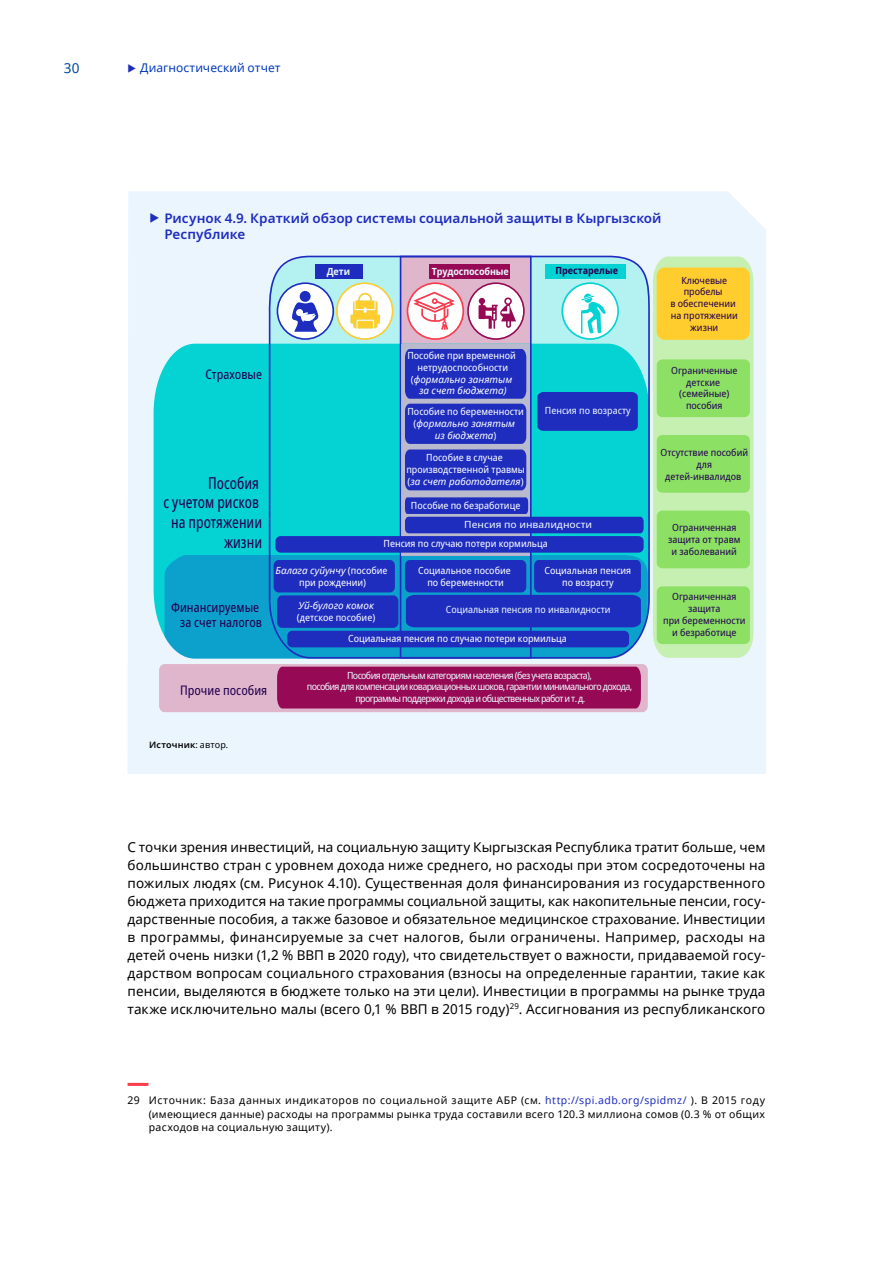
<style>
.page{position:relative;width:893px;height:1263px;background:#fff}
.page>*{position:absolute;margin:0;border:0;box-sizing:border-box;transform-origin:0 0}
.t1{font:condensed 16.35px/19.6px "Noto Sans";color:#230050;text-align:right;scale:.9 1}
.t2{font:13.5px/18px "Noto Sans";letter-spacing:.005em;color:#000;text-align:justify}
.t3{font:600 13.5px/16.5px "Noto Sans";color:#1e2dbe}
.t4{font:13.5px "Noto Sans";color:#004798}
.t5{font:condensed 13.05px/15.8px "Noto Sans";color:#230050;text-align:right}
.t6{font:12px "Noto Sans";letter-spacing:.005em;color:#003abb}
.t7{font:10.5px/13.5px "Noto Sans";letter-spacing:.03em;color:#000;text-align:justify}
.t8{font:semi-condensed 9.9px/11.9px "Noto Sans";color:#fff;text-align:center}
.t9{font:semi-condensed 9.9px/11.9px "Noto Sans";color:#230050;text-align:center}
.t10{font:semi-condensed 9.9px/11.9px "Noto Sans";letter-spacing:-.065em;color:#ebf5fd;text-align:center}
.t11{font:italic 9.9px/11.9px "Noto Sans";color:#fff;text-align:center}
.t12{font:semi-condensed 9.9px "Noto Sans";color:#ebf5fd}
.t13{font:semi-condensed 9.9px "Noto Sans";color:#ebf5fd;scale:1.16 1}
.t14{font:700 semi-condensed 9.9px "Noto Sans";letter-spacing:-.015em;color:#ebf5fd}
.t15{font:700 semi-condensed 9.9px "Noto Sans";color:#230050}
.t16{font:600 9px "Noto Sans";letter-spacing:.01em;color:#000}
.s1{font-style:italic;font-stretch:normal}
.s2{font-style:normal;font-stretch:semi-condensed}
.s3{font-weight:400}
.s4{color:#1e2dbe}
</style>
<div class="page">
<div style="left:128px;top:191px;width:638px;height:583px;background:#ebf5fd"></div>
<svg style="left:653px;top:256px;width:100px;height:402px;background:#c6efb1"></svg>
<div style="left:657px;top:268px;width:93px;height:72px;background:#ffcd2d;border-radius:8px"></div>
<div style="left:657px;top:586px;width:93px;height:58px;background:#8ce164;border-radius:6px"></div>
<div style="left:154px;top:344px;width:114px;height:315px;background:#05d2d2"></div>
<svg style="left:268px;top:255px;width:383px;height:404px;background:#48c3d4"></svg>
<svg style="left:407px;top:282px;width:118px;height:58px"></svg>
<svg style="left:159px;top:664px;width:489px;height:48px;background:#af467f"></svg>
<svg style="left:165px;top:555px;width:483px;height:104px;background:#159bcc"></svg>
<div style="left:274px;top:560px;width:121px;height:32px;background:#1e2dbe;border-radius:5px"></div>
<div style="left:277px;top:595px;width:121px;height:33px;background:#1e2dbe;border-radius:5px"></div>
<div style="left:406px;top:560px;width:235px;height:67px;background:#1e2dbe"></div>
<div style="left:287px;top:631px;width:342px;height:16px;background:#1e2dbe;border-radius:5px"></div>
<div style="left:657px;top:511px;width:93px;height:57px;background:#8ce164;border-radius:6px"></div>
<div style="left:657px;top:435px;width:93px;height:58px;background:#8ce164;border-radius:6px"></div>
<div style="left:657px;top:359px;width:93px;height:58px;background:#8ce164;border-radius:6px"></div>
<svg style="left:401px;top:344px;width:129px;height:211px;background:#b3b4cc"></svg>
<div style="left:275px;top:536px;width:369px;height:17px;background:#1e2dbe;border-radius:5px"></div>
<svg style="left:405px;top:497px;width:239px;height:36px;background:#1f5ec3"></svg>
<svg style="left:405px;top:349px;width:121px;height:141px;background:#2a38bf"></svg>
<hr style="left:128px;top:1083px;width:20px;height:3px;background:#fa3c4b">
<svg style="left:151px;top:213px;width:8px;height:10px"></svg>
<p class="t4" style="left:64px;top:59px;width:17px">30</p>
<p class="t6" style="left:140px;top:60px;width:142px">Диагностический отчет</p>
<p class="t3" style="left:164px;top:210px;width:499px">Рисунок 4.9. Краткий обзор системы социальной защиты в Кыргызской<br>Республике</p>
<p class="t5" style="left:205px;top:366px;width:58px">Страховые</p>
<p class="t14" style="left:327px;top:264px;width:25px">Дети</p>
<p class="t14" style="left:432px;top:264px;width:78px">Трудоспособные</p>
<p class="t15" style="left:555px;top:263px;width:64px">Престарелые</p>
<p class="t8" style="left:407px;top:350px;width:110px">Пособие при временной нетрудоспособности (<span class="s1">формально занятым за счет бюджета)</span></p>
<p class="t11" style="left:407px;top:405px;width:118px"><span class="s2">Пособие по беременности (</span>формально занятым<br>из бюджета<span class="s2">)</span></p>
<p class="t12" style="left:545px;top:403px;width:87px">Пенсия по возрасту</p>
<p class="t9" style="left:670px;top:274px;width:69px">Ключевые пробелы<br>в обеспечении на протяжении жизни</p>
<p class="t9" style="left:671px;top:364px;width:68px">Ограниченные детские (семейные) пособия</p>
<p class="t1" style="left:164px;top:473px;width:111px">Пособия<br>с учетом рисков на протяжении жизни</p>
<p class="t5" style="left:171px;top:599px;width:92px">Финансируемые за счет налогов</p>
<p class="t8" style="left:406px;top:452px;width:120px">Пособие в случае производственной травмы (<span class="s1">за счет работодателя</span>)</p>
<p class="t8" style="left:411px;top:500px;width:111px">Пособие по безработице</p>
<p class="t13" style="left:464px;top:518px;width:112px">Пенсия по инвалидности</p>
<p class="t8" style="left:384px;top:538px;width:166px">Пенсия по случаю потери кормильца</p>
<p class="t8" style="left:275px;top:565px;width:113px"><span class="s1">Балага суйунчу</span> (пособие при рождении)</p>
<p class="t8" style="left:418px;top:565px;width:94px">Социальное пособие по беременности</p>
<p class="t8" style="left:545px;top:565px;width:88px">Социальная пенсия по возрасту</p>
<p class="t11" style="left:298px;top:599px;width:77px">Уй-булого комок</p>
<p class="t8" style="left:297px;top:612px;width:80px">(детское пособие)</p>
<p class="t12" style="left:446px;top:602px;width:166px">Социальная пенсия по инвалидности</p>
<p class="t8" style="left:348px;top:632px;width:220px">Социальная пенсия по случаю потери кормильца</p>
<p class="t5" style="left:180px;top:682px;width:89px">Прочие пособия</p>
<p class="t10" style="left:307px;top:669px;width:327px">Пособия отдельным категориям населения (без учета возраста),<br>пособия для компенсации ковариационных шоков, гарантии минимального дохода, программы поддержки дохода и общественных работ и т. д.</p>
<p class="t16" style="left:149px;top:739px;width:81px">Источник<span class="s3">: автор.</span></p>
<p class="t9" style="left:660px;top:447px;width:89px">Отсутствие пособий для детей-инвалидов</p>
<p class="t9" style="left:668px;top:522px;width:74px">Ограниченная защита от травм и заболеваний</p>
<p class="t9" style="left:663px;top:591px;width:84px">Ограниченная защита<br>при беременности и безработице</p>
<p class="t2" style="left:128px;top:837px;width:639px">С точки зрения инвестиций, на социальную защиту Кыргызская Республика тратит больше, чем большинство стран с уровнем дохода ниже среднего, но расходы при этом сосредоточены на пожилых людях (см. Рисунок 4.10). Существенная доля финансирования из государственного бюджета приходится на такие программы социальной защиты, как накопительные пенсии, госу&shy;дарственные пособия, а также базовое и обязательное медицинское страхование. Инвестиции в программы, финансируемые за счет налогов, были ограничены. Например, расходы на детей очень низки (1,2 % ВВП в 2020 году), что свидетельствует о важности, придаваемой госу&shy;дарством вопросам социального страхования (взносы на определенные гарантии, такие как пенсии, выделяются в бюджете только на эти цели). Инвестиции в программы на рынке труда также исключительно малы (всего 0,1 % ВВП в 2015 году)<sup>29</sup>. Ассигнования из республиканского</p>
<p class="t7" style="left:149px;top:1093px;width:618px;text-indent:-21px">29 Источник: База данных индикаторов по социальной защите АБР (см. <span class="s4">http://spi.adb.org/spidmz/</span> ). В 2015 году (имеющиеся данные) расходы на программы рынка труда составили всего 120.3 миллиона сомов (0.3 % от общих расходов на социальную защиту).</p>
</div>
